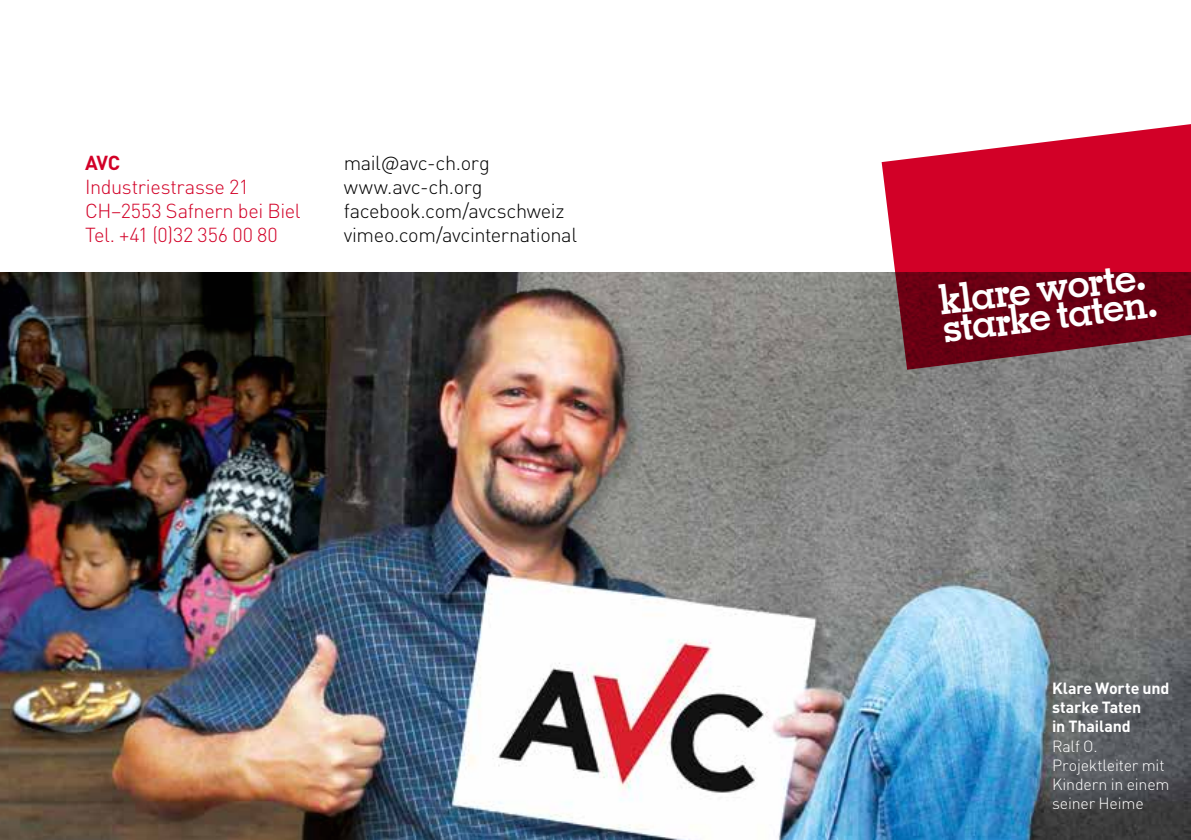
<style>
.page{position:relative;width:1191px;height:840px;background:#fff}
.page>*{position:absolute;margin:0;border:0;box-sizing:border-box;transform-origin:0 0}
.t1{font:700 40px "Memphis";color:#fff}
.t2{font:300 20px/24px "DINOT";letter-spacing:-.02em;color:#000}
.t3{font:300 20px/24px "DINOT";letter-spacing:-.015em;color:#d20027}
.t4{font:700 20px "DINOT";color:#d20027}
.t5{font:300 16px/19.2px "DINOT";letter-spacing:-.01em;color:#fff}
.t6{font:700 16px/19.2px "DINOT";letter-spacing:-.01em;color:#fff}
</style>
<div class="page">
<img style="left:0;top:272px;width:1191px;height:567px">
<svg style="left:881px;top:124px;width:310px;height:245px;background:#ae223c"></svg>
<p class="t4" style="left:85px;top:149px;width:37px">AVC</p>
<p class="t3" style="left:85px;top:174px;width:217px">Industriestrasse 21<br>CH–2553 Safnern bei Biel<br>Tel. +41 (0)32 356 00 80</p>
<p class="t2" style="left:344px;top:150px;width:235px">mail@avc-ch.org www.avc-ch.org facebook.com/avcschweiz vimeo.com/avcinternational</p>
<h1 class="t1" style="left:935px;top:275px;width:209px;rotate:-7deg">klare worte.</h1>
<h1 class="t1" style="left:939px;top:303px;width:217px;rotate:-7deg">starke taten.</h1>
<p class="t6" style="left:1052px;top:677px;width:119px">Klare Worte und starke Taten<br>in Thailand</p>
<p class="t5" style="left:1052px;top:735px;width:119px">Ralf O.<br>Projektleiter mit<br>Kindern in einem seiner Heime</p>
</div>
